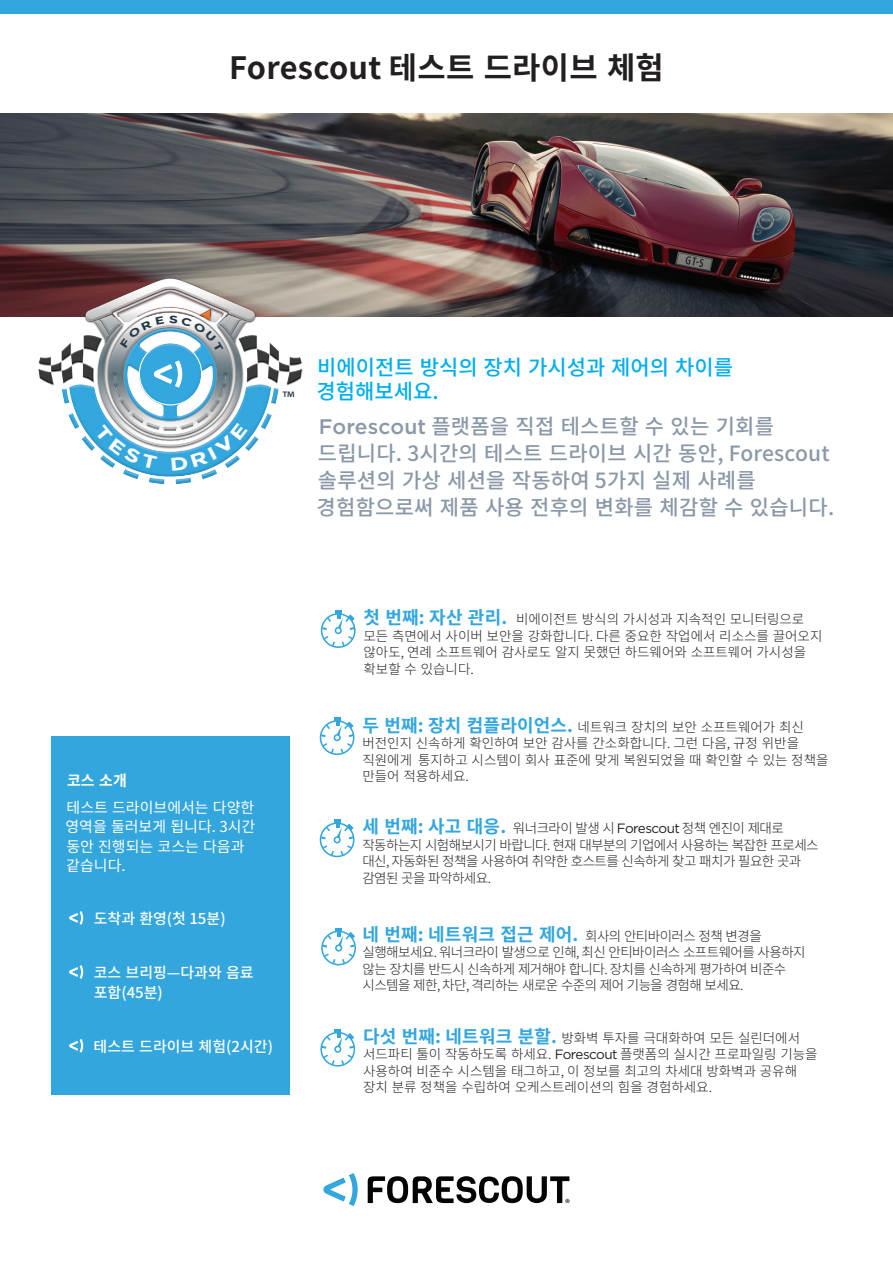
<style>
.page{position:relative;width:893px;height:1263px;background:#fff}
.page>*{position:absolute;margin:0;border:0;box-sizing:border-box;transform-origin:0 0}
.t1{font:700 30.75px "Noto Sans CJ Kjp";letter-spacing:.01em;color:#231f20}
.Intro_text{font:500 21px/27px "Noto Sans CJ Kjp";letter-spacing:.01em;color:#8a98a7}
.Header_1{font:500 21px/24px "Noto Sans CJ Kjp";color:#00aeef}
.t2{font:19.95px "Myriad Pro";color:#223645}
.Body_Copy{font:15px/19.5px "Noto Sans CJ Kjp";color:#fff}
.Body_Copy-2{font:500 15px/19.5px "Noto Sans CJ Kjp";color:#fff}
.Header_1-2{font:700 15px "Noto Sans CJ Kjp";color:#fff}
.Header_1-3{font:300 13.5px/16.5px "Noto Sans CJ Kjp";color:#231f20}
.Header_1-4{font:300 13.5px/16.5px "Noto Sans CJ Kjp";letter-spacing:-.04em;color:#231f20}
.s1{font-family:"Gotham"}
.s2{font-weight:700;font-size:18px;color:#33a6de}
.s3{font-family:"Gotham";font-weight:400}
</style>
<div class="page">
<svg style="left:323px;top:1173px;width:35px;height:33px"></svg>
<svg style="left:368px;top:1176px;width:202px;height:27px"></svg>
<img style="left:0;top:113px;width:893px;height:204px">
<div style="left:51px;top:736px;width:238px;height:359px;background:#33a6de"></div>
<div style="left:0;top:0;width:893px;height:14px;background:#33a6de"></div>
<svg style="left:321px;top:610px;width:35px;height:38px"></svg>
<svg style="left:320px;top:717px;width:34px;height:38px"></svg>
<svg style="left:320px;top:820px;width:34px;height:37px"></svg>
<svg style="left:321px;top:928px;width:35px;height:37px"></svg>
<svg style="left:320px;top:1029px;width:35px;height:37px"></svg>
<img style="left:38px;top:277px;width:265px;height:207px">
<div style="left:139px;top:342px;width:63px;height:63px;border:1px solid #fff;border-radius:50%"></div>
<svg style="left:154px;top:360px;width:28px;height:28px"></svg>
<svg style="left:69px;top:911px;width:14px;height:14px"></svg>
<svg style="left:69px;top:965px;width:14px;height:14px"></svg>
<svg style="left:69px;top:1039px;width:14px;height:13px"></svg>
<svg style="left:94px;top:424px;width:63px;height:45px"></svg>
<svg style="left:171px;top:422px;width:77px;height:48px"></svg>
<svg style="left:120px;top:316px;width:103px;height:36px"></svg>
<p class="t1" style="left:229px;top:50px;width:436px">Forescout 테스트 드라이브 체험</p>
<p class="t2" style="left:282px;top:386px;width:14px">™</p>
<p class="Header_1" style="left:317px;top:356px;width:418px">비에이전트 방식의 장치 가시성과 제어의 차이를 경험해보세요.</p>
<p class="Intro_text" style="left:317px;top:413px;width:519px"><span class="s1">Forescout</span> 플랫폼을 직접 테스트할 수 있는 기회를 드립니다. 3시간의 테스트 드라이브 시간 동안, Forescout 솔루션의 가상 세션을 작동하여 5가지 실제 사례를 경험함으로써 제품 사용 전후의 변화를 체감할 수 있습니다.</p>
<p class="Header_1-2" style="left:67px;top:772px;width:61px">코스 소개</p>
<p class="Body_Copy" style="left:65px;top:798px;width:191px">테스트 드라이브에서는 다양한 영역을 둘러보게 됩니다. 3시간 동안 진행되는 코스는 다음과 같습니다.</p>
<p class="Body_Copy-2" style="left:94px;top:909px;width:133px">도착과 환영(첫 15분)</p>
<p class="Body_Copy-2" style="left:94px;top:963px;width:161px">코스 브리핑—다과와 음료 포함(45분)</p>
<p class="Body_Copy-2" style="left:94px;top:1037px;width:181px">테스트 드라이브 체험(2시간)</p>
<p class="Header_1-3" style="left:363px;top:611px;width:460px"><span class="s2">첫 번째: 자산 관리.</span> 비에이전트 방식의 가시성과 지속적인 모니터링으로 모든 측면에서 사이버 보안을 강화합니다. 다른 중요한 작업에서 리소스를 끌어오지 않아도, 연례 소프트웨어 감사로도 알지 못했던 하드웨어와 소프트웨어 가시성을 확보할 수 있습니다.</p>
<p class="Header_1-3" style="left:362px;top:719px;width:468px"><span class="s2">두 번째: 장치 컴플라이언스.</span> 네트워크 장치의 보안 소프트웨어가 최신 버전인지 신속하게 확인하여 보안 감사를 간소화합니다. 그런 다음, 규정 위반을 직원에게 통지하고 시스템이 회사 표준에 맞게 복원되었을 때 확인할 수 있는 정책을 만들어 적용하세요.</p>
<p class="Header_1-4" style="left:362px;top:820px;width:458px"><span class="s2">세 번째: 사고 대응.</span> 워너크라이 발생 시 <span class="s3">Forescout</span> 정책 엔진이 제대로 작동하는지 시험해보시기 바랍니다. 현재 대부분의 기업에서 사용하는 복잡한 프로세스 대신, 자동화된 정책을 사용하여 취약한 호스트를 신속하게 찾고 패치가 필요한 곳과 감염된 곳을 파악하세요.</p>
<p class="Header_1-4" style="left:362px;top:928px;width:445px"><span class="s2">네 번째: 네트워크 접근 제어.</span> 회사의 안티바이러스 정책 변경을 실행해보세요. 워너크라이 발생으로 인해, 최신 안티바이러스 소프트웨어를 사용하지 않는 장치를 반드시 신속하게 제거해야 합니다. 장치를 신속하게 평가하여 비준수 시스템을 제한, 차단, 격리하는 새로운 수준의 제어 기능을 경험해 보세요.</p>
<p class="Header_1-3" style="left:363px;top:1029px;width:456px"><span class="s2">다섯 번째: 네트워크 분할.</span> 방화벽 투자를 극대화하여 모든 실린더에서 서드파티 툴이 작동하도록 하세요. <span class="s3">Forescout</span> 플랫폼의 실시간 프로파일링 기능을 사용하여 비준수 시스템을 태그하고, 이 정보를 최고의 차세대 방화벽과 공유해 장치 분류 정책을 수립하여 오케스트레이션의 힘을 경험하세요.</p>
</div>
